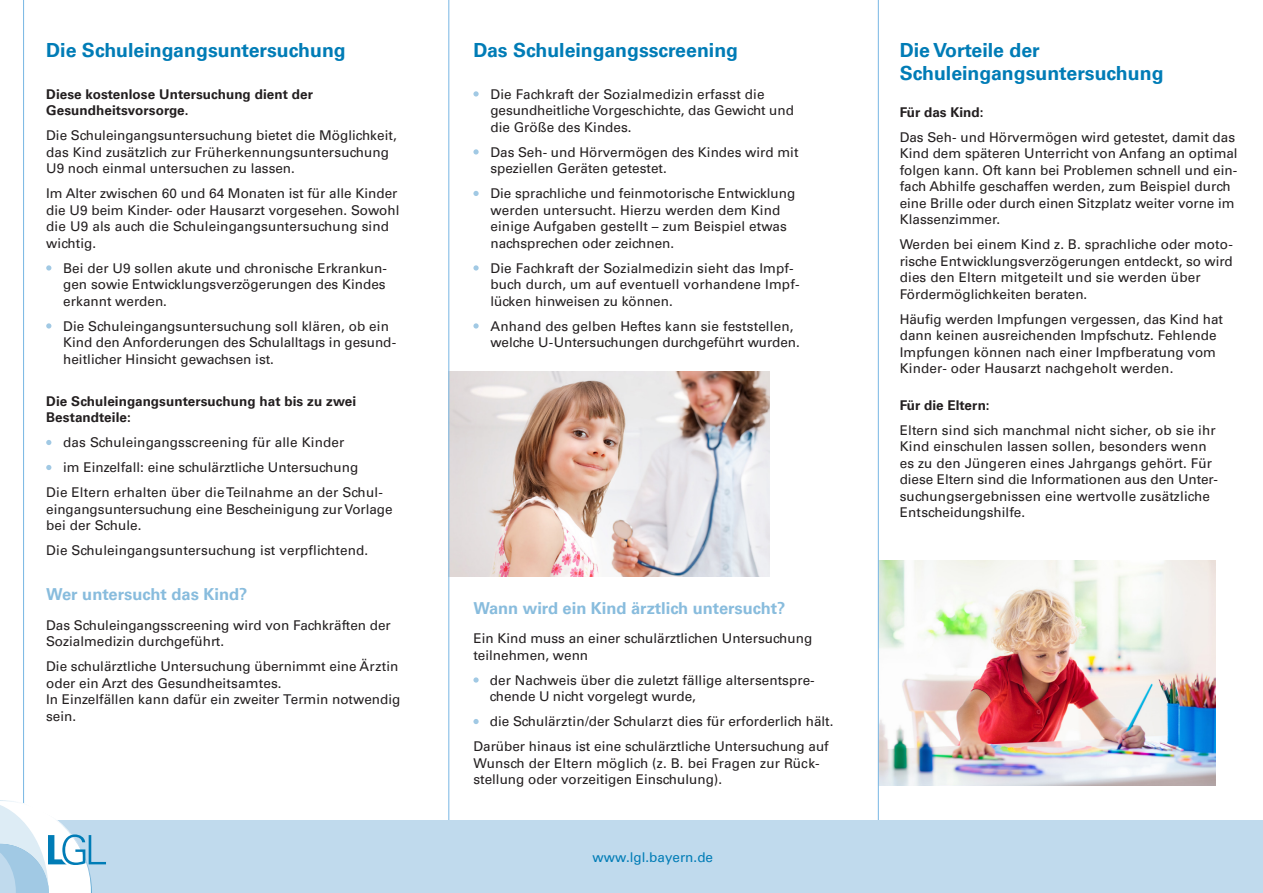
<style>
.page{position:relative;width:1263px;height:893px;background:#fff}
.page>*{position:absolute;margin:0;border:0;box-sizing:border-box;transform-origin:0 0}
.t1{font:700 19.5px/23.4px "Univers LT Pro 65";color:#007cb6}
.t2{font:700 16.5px "Univers LT Pro 65";color:#88bcdd}
.Fließtext__Univers_55__9_11{font:13.5px/16.5px "Univers LT Pro 55 Roman";color:#231f20}
.Fließtext__Univers_55__9_11_Einzug{font:13.5px/16.5px "Univers LT Pro 55 Roman";color:#231f20}
.Fließtext__Univers_55__9_11-2{font:700 13.5px/16.5px "Univers LT Pro 65";letter-spacing:.005em;color:#231f20}
.t3{font:13.5px "Univers LT Pro 55 Roman";color:#007cb6}
</style>
<div class="page">
<hr style="left:23px;top:0;width:1px;height:868px;background:#77b6e4">
<svg style="left:46px;top:265px;width:5px;height:6px"></svg>
<svg style="left:46px;top:323px;width:5px;height:6px"></svg>
<svg style="left:46px;top:440px;width:5px;height:5px"></svg>
<svg style="left:46px;top:465px;width:5px;height:5px"></svg>
<svg style="left:473px;top:91px;width:6px;height:6px"></svg>
<svg style="left:473px;top:149px;width:6px;height:6px"></svg>
<svg style="left:473px;top:191px;width:6px;height:5px"></svg>
<svg style="left:473px;top:265px;width:6px;height:6px"></svg>
<svg style="left:473px;top:323px;width:6px;height:6px"></svg>
<svg style="left:473px;top:677px;width:6px;height:6px"></svg>
<svg style="left:473px;top:719px;width:6px;height:5px"></svg>
<img style="left:450px;top:371px;width:319px;height:206px">
<hr style="left:449px;top:0;width:1px;height:883px;background:#77b6e4">
<img style="left:879px;top:561px;width:336px;height:224px">
<hr style="left:878px;top:0;width:1px;height:893px;background:#77b6e4">
<div style="left:0;top:821px;width:1263px;height:72px;background:#c0daed"></div>
<svg style="left:0;top:800px;width:106px;height:93px"></svg>
<h2 class="t1" style="left:46px;top:37px;width:301px">Die Schuleingangsuntersuchung</h2>
<p class="Fließtext__Univers_55__9_11-2" style="left:46px;top:85px;width:268px">Diese kostenlose Untersuchung dient der<br>Gesundheitsvorsorge.</p>
<p class="Fließtext__Univers_55__9_11" style="left:46px;top:127px;width:352px">Die Schuleingangsuntersuchung bietet die Möglichkeit, das Kind zusätzlich zur Früherkennungsuntersuchung<br>U9 noch einmal untersuchen zu lassen.</p>
<p class="Fließtext__Univers_55__9_11" style="left:46px;top:185px;width:355px">Im Alter zwischen 60 und 64 Monaten ist für alle Kinder die U9 beim Kinder- oder Hausarzt vorgesehen. Sowohl die U9 als auch die Schuleingangsuntersuchung sind wichtig.</p>
<p class="Fließtext__Univers_55__9_11_Einzug" style="left:63px;top:259px;width:325px;text-align:justify">Bei der U9 sollen akute und chronische Erkrankun&shy;gen sowie Entwicklungsverzögerungen des Kindes erkannt werden.</p>
<p class="Fließtext__Univers_55__9_11_Einzug" style="left:63px;top:317px;width:334px">Die Schuleingangsuntersuchung soll klären, ob ein<br>Kind den Anforderungen des Schulalltags in gesund&shy;heitlicher Hinsicht gewachsen ist.</p>
<p class="Fließtext__Univers_55__9_11-2" style="left:46px;top:392px;width:311px">Die Schuleingangsuntersuchung hat bis zu zwei<br>Bestandteile:</p>
<p class="Fließtext__Univers_55__9_11_Einzug" style="left:63px;top:434px;width:283px">das Schuleingangsscreening für alle Kinder</p>
<p class="Fließtext__Univers_55__9_11_Einzug" style="left:63px;top:459px;width:297px">im Einzelfall: eine schulärztliche Untersuchung</p>
<p class="Fließtext__Univers_55__9_11" style="left:46px;top:484px;width:348px">Die Eltern erhalten über die Teilnahme an der Schul&shy;eingangsuntersuchung eine Bescheinigung zur Vorlage bei der Schule.</p>
<p class="Fließtext__Univers_55__9_11" style="left:46px;top:542px;width:324px">Die Schuleingangsuntersuchung ist verpflichtend.</p>
<h3 class="t2" style="left:46px;top:583px;width:203px">Wer untersucht das Kind?</h3>
<p class="Fließtext__Univers_55__9_11" style="left:46px;top:616px;width:346px">Das Schuleingangsscreening wird von Fachkräften der<br>Sozialmedizin durchgeführt.</p>
<p class="Fließtext__Univers_55__9_11" style="left:46px;top:657px;width:356px">Die schulärztliche Untersuchung übernimmt eine Ärztin oder ein Arzt des Gesundheitsamtes.<br>In Einzelfällen kann dafür ein zweiter Termin notwendig sein.</p>
<h2 class="t1" style="left:473px;top:37px;width:266px">Das Schuleingangsscreening</h2>
<p class="Fließtext__Univers_55__9_11_Einzug" style="left:490px;top:85px;width:305px">Die Fachkraft der Sozialmedizin erfasst die gesundheitliche Vorgeschichte, das Gewicht und die Größe des Kindes.</p>
<p class="Fließtext__Univers_55__9_11_Einzug" style="left:490px;top:143px;width:310px">Das Seh- und Hörvermögen des Kindes wird mit speziellen Geräten getestet.</p>
<p class="Fließtext__Univers_55__9_11_Einzug" style="left:490px;top:185px;width:306px">Die sprachliche und feinmotorische Entwicklung werden untersucht. Hierzu werden dem Kind einige Aufgaben gestellt – zum Beispiel etwas nachsprechen oder zeichnen.</p>
<p class="Fließtext__Univers_55__9_11_Einzug" style="left:490px;top:259px;width:311px">Die Fachkraft der Sozialmedizin sieht das Impf&shy;buch durch, um auf eventuell vorhandene Impf&shy;lücken hinweisen zu können.</p>
<p class="Fließtext__Univers_55__9_11_Einzug" style="left:490px;top:317px;width:311px">Anhand des gelben Heftes kann sie feststellen, welche U-Untersuchungen durchgeführt wurden.</p>
<h3 class="t2" style="left:473px;top:596px;width:313px">Wann wird ein Kind ärztlich untersucht?</h3>
<p class="Fließtext__Univers_55__9_11" style="left:473px;top:630px;width:340px">Ein Kind muss an einer schulärztlichen Untersuchung teilnehmen, wenn</p>
<p class="Fließtext__Univers_55__9_11" style="left:490px;top:671px;width:327px">der Nachweis über die zuletzt fällige altersentspre&shy;chende U nicht vorgelegt wurde,</p>
<p class="Fließtext__Univers_55__9_11" style="left:490px;top:713px;width:345px">die Schulärztin/der Schularzt dies für erforderlich hält.</p>
<p class="Fließtext__Univers_55__9_11" style="left:473px;top:738px;width:357px">Darüber hinaus ist eine schulärztliche Untersuchung auf<br>Wunsch der Eltern möglich (z. B. bei Fragen zur Rück&shy;stellung oder vorzeitigen Einschulung).</p>
<p class="t3" style="left:592px;top:848px;width:122px">www.lgl.bayern.de</p>
<h2 class="t1" style="left:900px;top:37px;width:265px">Die Vorteile der<br>Schuleingangsuntersuchung</h2>
<p class="Fließtext__Univers_55__9_11-2" style="left:900px;top:103px;width:85px">Für das Kind:</p>
<p class="Fließtext__Univers_55__9_11" style="left:900px;top:128px;width:339px">Das Seh- und Hörvermögen wird getestet, damit das Kind dem späteren Unterricht von Anfang an optimal folgen kann. Oft kann bei Problemen schnell und ein&shy;fach Abhilfe geschaffen werden, zum Beispiel durch eine Brille oder durch einen Sitzplatz weiter vorne im Klassenzimmer.</p>
<p class="Fließtext__Univers_55__9_11" style="left:900px;top:235px;width:335px">Werden bei einem Kind z. B. sprachliche oder moto&shy;rische Entwicklungsverzögerungen entdeckt, so wird dies den Eltern mitgeteilt und sie werden über Fördermöglichkeiten beraten.</p>
<p class="Fließtext__Univers_55__9_11" style="left:900px;top:310px;width:325px">Häufig werden Impfungen vergessen, das Kind hat dann keinen ausreichenden Impfschutz. Fehlende Impfungen können nach einer Impfberatung vom Kinder- oder Hausarzt nachgeholt werden.</p>
<p class="Fließtext__Univers_55__9_11-2" style="left:900px;top:396px;width:91px">Für die Eltern:</p>
<p class="Fließtext__Univers_55__9_11" style="left:900px;top:421px;width:320px">Eltern sind sich manchmal nicht sicher, ob sie ihr Kind einschulen lassen sollen, besonders wenn es zu den Jüngeren eines Jahrgangs gehört. Für diese Eltern sind die Informationen aus den Unter&shy;suchungsergebnissen eine wertvolle zusätzliche Entscheidungshilfe.</p>
</div>
